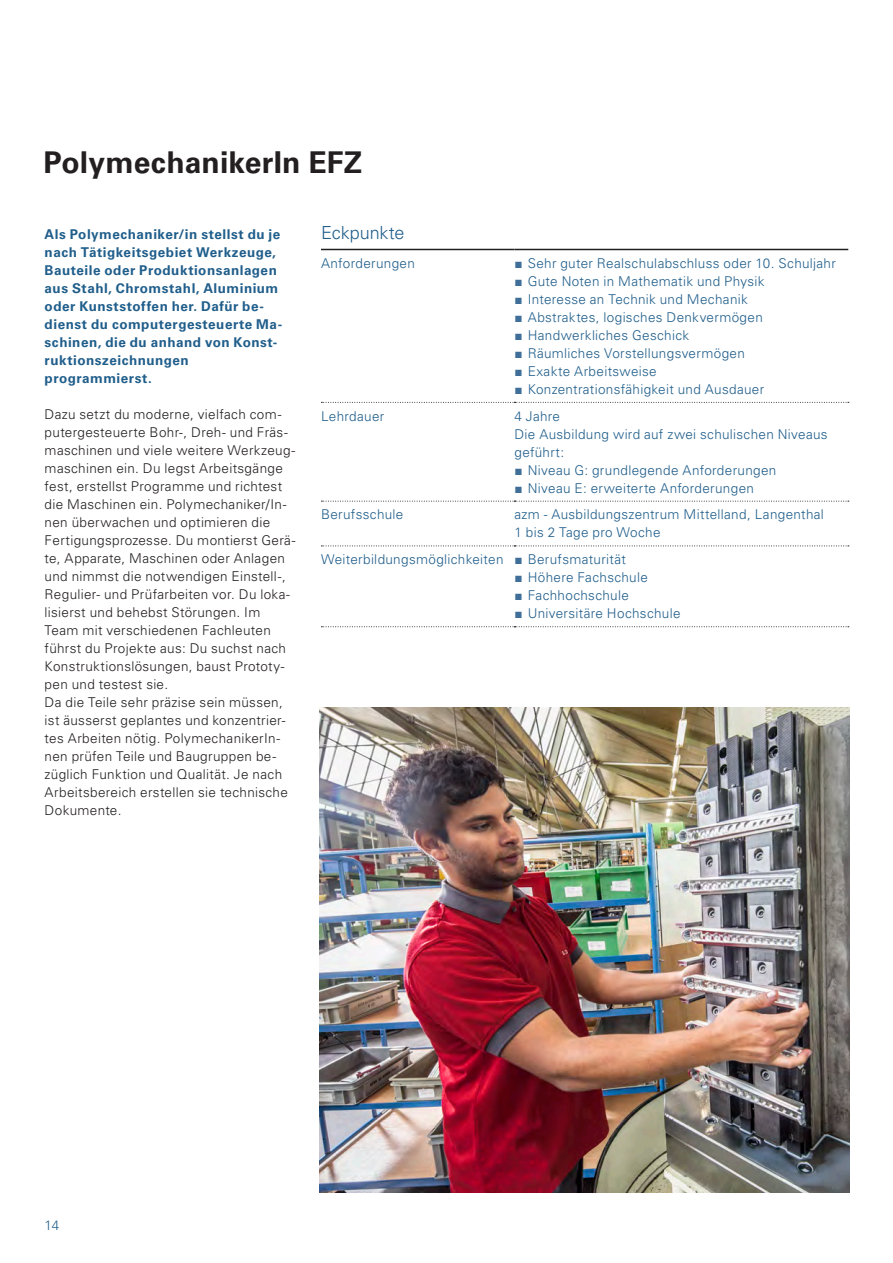
<style>
.page{position:relative;width:893px;height:1263px;background:#fff}
.page>*{position:absolute;margin:0;border:0;box-sizing:border-box;transform-origin:0 0}
.t1{font:700 30px "Univers LT Std";letter-spacing:.005em;color:#231f20}
.t2{font:300 18px "Univers LT Std";letter-spacing:-.005em;color:#205e8b}
.t3{font:300 13.5px/18px "Univers LT Std";letter-spacing:.025em;color:#231f20}
.t4{font:300 13.5px/18px "Univers LT Std";letter-spacing:.025em;color:#205e8b}
.t5{font:700 13.5px/18px "Univers LT Std";letter-spacing:.035em;color:#205e8b}
.s1{font-family:"Arial";font-weight:400;color:#3f6f99}
</style>
<div class="page">
<svg style="left:321px;top:402px;width:528px;height:1px"></svg>
<svg style="left:321px;top:501px;width:528px;height:1px"></svg>
<svg style="left:321px;top:545px;width:528px;height:1px"></svg>
<svg style="left:321px;top:626px;width:528px;height:1px"></svg>
<hr style="left:321px;top:249px;width:193px;height:1px;background:#231f20">
<hr style="left:514px;top:249px;width:334px;height:1px;background:#231f20">
<img style="left:320px;top:707px;width:530px;height:485px">
<h1 class="t1" style="left:44px;top:145px;width:320px">PolymechanikerIn EFZ</h1>
<p class="t5" style="left:45px;top:226px;width:239px">Als Polymechaniker/in stellst du je nach Tätigkeitsgebiet Werkzeuge,<br>Bauteile oder Produktionsanlagen aus Stahl, Chromstahl, Aluminium oder Kunststoffen her. Dafür be&shy;dienst du computergesteuerte Ma&shy;schinen, die du anhand von Konst&shy;ruktionszeichnungen programmierst.</p>
<p class="t3" style="left:45px;top:406px;width:252px">Dazu setzt du moderne, vielfach com&shy;putergesteuerte Bohr-, Dreh- und Fräs&shy;maschinen und viele weitere Werkzeug&shy;maschinen ein. Du legst Arbeitsgänge fest, erstellst Programme und richtest die Maschinen ein. Polymechaniker/In&shy;nen überwachen und optimieren die Fertigungsprozesse. Du montierst Gerä&shy;te, Apparate, Maschinen oder Anlagen und nimmst die notwendigen Einstell-, Regulier- und Prüfarbeiten vor. Du loka&shy;lisierst und behebst Störungen. Im Team mit verschiedenen Fachleuten führst du Projekte aus: Du suchst nach Konstruktionslösungen, baust Prototy&shy;pen und testest sie.<br>Da die Teile sehr präzise sein müssen, ist äusserst geplantes und konzentrier&shy;tes Arbeiten nötig. PolymechanikerIn&shy;nen prüfen Teile und Baugruppen be&shy;züglich Funktion und Qualität. Je nach Arbeitsbereich erstellen sie technische Dokumente.</p>
<h2 class="t2" style="left:321px;top:222px;width:85px">Eckpunkte</h2>
<p class="t4" style="left:321px;top:254px;width:95px">Anforderungen</p>
<p class="t4" style="left:514px;top:254px;width:323px"><span class="s1">■</span> Sehr guter Realschulabschluss oder 10. Schuljahr</p>
<p class="t4" style="left:514px;top:272px;width:252px"><span class="s1">■</span> Gute Noten in Mathematik und Physik</p>
<p class="t4" style="left:514px;top:290px;width:235px"><span class="s1">■</span> Interesse an Technik und Mechanik</p>
<p class="t4" style="left:514px;top:308px;width:250px"><span class="s1">■</span> Abstraktes, logisches Denkvermögen</p>
<p class="t4" style="left:514px;top:326px;width:176px"><span class="s1">■</span> Handwerkliches Geschick</p>
<p class="t4" style="left:514px;top:344px;width:232px"><span class="s1">■</span> Räumliches Vorstellungsvermögen</p>
<p class="t4" style="left:514px;top:362px;width:144px"><span class="s1">■</span> Exakte Arbeitsweise</p>
<p class="t4" style="left:514px;top:380px;width:251px"><span class="s1">■</span> Konzentrationsfähigkeit und Ausdauer</p>
<p class="t4" style="left:321px;top:407px;width:65px">Lehrdauer</p>
<p class="t4" style="left:514px;top:407px;width:315px">4 Jahre<br>Die Ausbildung wird auf zwei schulischen Niveaus geführt:</p>
<p class="t4" style="left:514px;top:461px;width:263px"><span class="s1">■</span> Niveau G: grundlegende Anforderungen</p>
<p class="t4" style="left:514px;top:479px;width:241px"><span class="s1">■</span> Niveau E: erweiterte Anforderungen</p>
<p class="t4" style="left:321px;top:506px;width:84px">Berufsschule</p>
<p class="t4" style="left:514px;top:506px;width:311px">azm - Ausbildungszentrum Mittelland, Langenthal<br>1 bis 2 Tage pro Woche</p>
<p class="t4" style="left:321px;top:550px;width:307px">Weiterbildungsmöglichkeiten <span class="s1">■</span> Berufsmaturität</p>
<p class="t4" style="left:514px;top:568px;width:135px"><span class="s1">■</span> Höhere Fachschule</p>
<p class="t4" style="left:514px;top:586px;width:116px"><span class="s1">■</span> Fachhochschule</p>
<p class="t4" style="left:514px;top:604px;width:168px"><span class="s1">■</span> Universitäre Hochschule</p>
<p class="t4" style="left:45px;top:1216px;width:16px">14</p>
</div>
